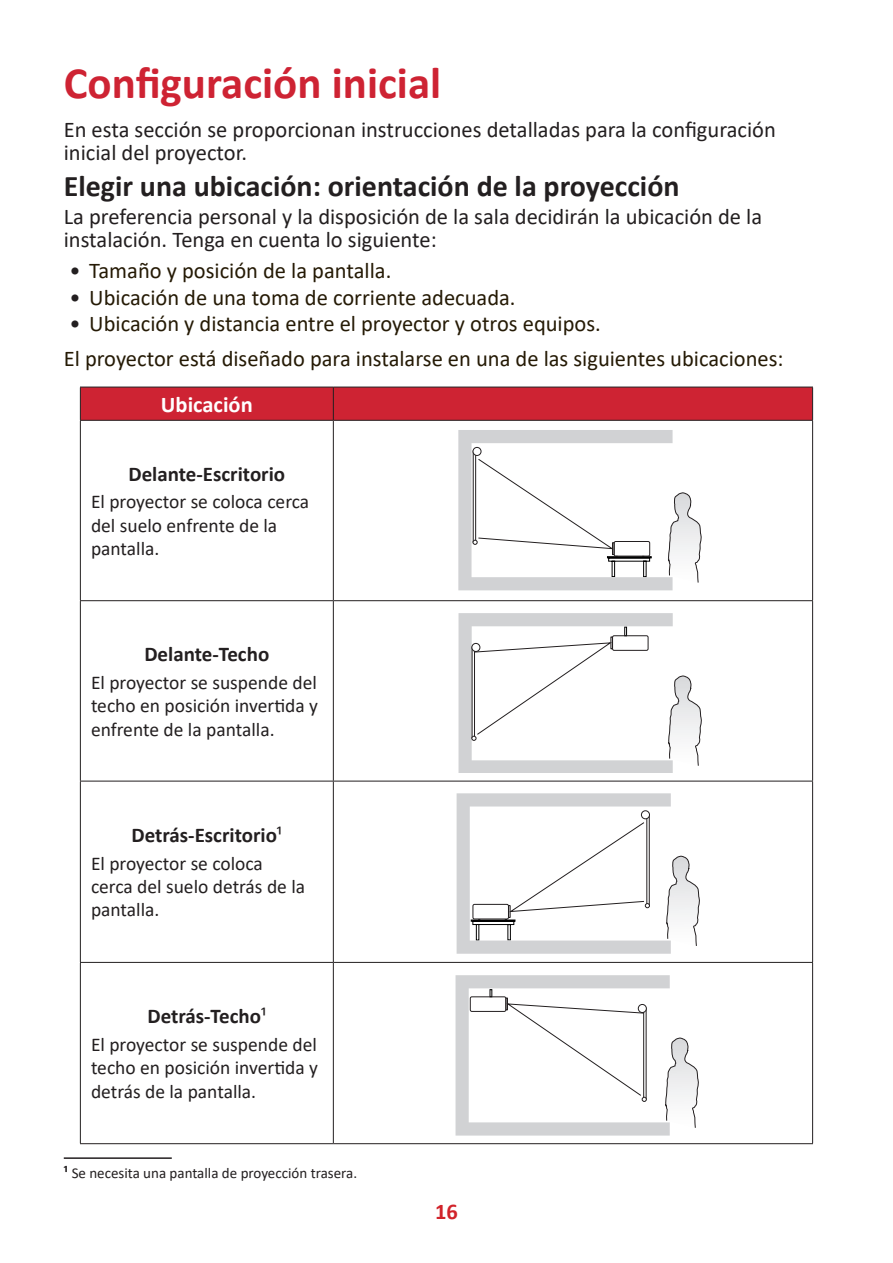
<style>
.page{position:relative;width:893px;height:1263px;background:#fff}
.page>*{position:absolute;margin:0;border:0;box-sizing:border-box;transform-origin:0 0}
.t1{font:700 45px "Calibri";color:#ce2333}
.t2{font:700 30px "Calibri";color:#231f20}
.t3{font:22.5px/22.5px "Calibri";color:#231f20}
.t4{font:22.5px/34.7px "Calibri";color:#251a05}
.t5{font:700 22.5px "Calibri";color:#fff}
.t6{font:700 22.5px "Calibri";color:#d1232a}
.t7{font:700 21px "Calibri";color:#231f20}
.t8{font:19.5px/23.4px "Calibri";color:#231f20}
.t9{font:15px "Calibri";color:#231f20}
.s1{color:#231f20}
.s2{font-weight:400}
.s3{font-weight:700;font-size:16.5px}
</style>
<div class="page">
<div style="left:81px;top:388px;width:731px;height:32px;background:#ce2333"></div>
<hr style="left:80px;top:387px;width:253px;height:1px;background:#231f20">
<hr style="left:80px;top:387px;width:1px;height:33px;background:#231f20">
<hr style="left:333px;top:387px;width:480px;height:1px;background:#231f20">
<hr style="left:333px;top:387px;width:1px;height:33px;background:#231f20">
<hr style="left:812px;top:387px;width:1px;height:33px;background:#231f20">
<hr style="left:80px;top:420px;width:253px;height:1px;background:#231f20">
<hr style="left:80px;top:421px;width:1px;height:179px;background:#231f20">
<hr style="left:333px;top:420px;width:480px;height:1px;background:#231f20">
<hr style="left:333px;top:421px;width:1px;height:179px;background:#231f20">
<hr style="left:812px;top:421px;width:1px;height:179px;background:#231f20">
<hr style="left:80px;top:600px;width:253px;height:1px;background:#231f20">
<hr style="left:80px;top:601px;width:1px;height:180px;background:#231f20">
<hr style="left:333px;top:600px;width:480px;height:1px;background:#231f20">
<hr style="left:333px;top:601px;width:1px;height:180px;background:#231f20">
<hr style="left:812px;top:601px;width:1px;height:180px;background:#231f20">
<hr style="left:80px;top:781px;width:253px;height:1px;background:#231f20">
<hr style="left:80px;top:781px;width:1px;height:181px;background:#231f20">
<hr style="left:333px;top:781px;width:480px;height:1px;background:#231f20">
<hr style="left:333px;top:781px;width:1px;height:181px;background:#231f20">
<hr style="left:812px;top:781px;width:1px;height:181px;background:#231f20">
<hr style="left:80px;top:962px;width:253px;height:1px;background:#231f20">
<hr style="left:80px;top:963px;width:1px;height:180px;background:#231f20">
<hr style="left:333px;top:962px;width:480px;height:1px;background:#231f20">
<hr style="left:333px;top:963px;width:1px;height:180px;background:#231f20">
<hr style="left:812px;top:963px;width:1px;height:180px;background:#231f20">
<hr style="left:80px;top:1143px;width:253px;height:1px;background:#231f20">
<hr style="left:333px;top:1143px;width:480px;height:1px;background:#231f20">
<svg style="left:458px;top:430px;width:243px;height:160px"></svg>
<div style="left:614px;top:541px;width:36px;height:15px;border:1px solid #231f20;border-radius:2px"></div>
<svg style="left:458px;top:613px;width:244px;height:159px"></svg>
<div style="left:612px;top:635px;width:36px;height:16px;border:1px solid #231f20;border-radius:2px"></div>
<svg style="left:457px;top:793px;width:243px;height:161px"></svg>
<div style="left:473px;top:904px;width:36px;height:15px;border:1px solid #231f20;border-radius:2px"></div>
<svg style="left:455px;top:975px;width:244px;height:160px"></svg>
<div style="left:470px;top:996px;width:36px;height:16px;border:1px solid #231f20;border-radius:2px"></div>
<hr style="left:64px;top:1157px;width:108px;height:2px;background:#231f20">
<h1 class="t1" style="left:64px;top:51px;width:379px">Configuración inicial</h1>
<p class="t3" style="left:64px;top:118px;width:714px">En esta sección se proporcionan instrucciones detalladas para la configuración inicial del proyector.</p>
<h2 class="t2" style="left:64px;top:165px;width:617px">Elegir una ubicación: orientación de la proyección</h2>
<p class="t3" style="left:64px;top:205px;width:700px">La preferencia personal y la disposición de la sala decidirán la ubicación de la instalación. Tenga en cuenta lo siguiente:</p>
<p class="t4" style="left:70px;top:253px;width:323px"><span class="s1">•</span> Tamaño y posición de la pantalla.</p>
<p class="t4" style="left:70px;top:279px;width:448px"><span class="s1">•</span> Ubicación de una toma de corriente adecuada.</p>
<p class="t4" style="left:64px;top:306px;width:721px"><span class="s1">•</span> Ubicación y distancia entre el proyector y otros equipos.<br>El proyector está diseñado para instalarse en una de las siguientes ubicaciones:</p>
<p class="t5" style="left:161px;top:388px;width:93px">Ubicación</p>
<p class="t7" style="left:128px;top:459px;width:158px">Delante-Escritorio</p>
<p class="t8" style="left:91px;top:490px;width:220px">El proyector se coloca cerca del suelo enfrente de la pantalla.</p>
<p class="t7" style="left:144px;top:639px;width:126px">Delante-Techo</p>
<p class="t8" style="left:91px;top:670px;width:229px;text-align:justify">El proyector se suspende del techo en posición invertida y enfrente de la pantalla.</p>
<p class="t7" style="left:132px;top:820px;width:152px">Detrás-Escritorio<span class="s2">1</span></p>
<p class="t8" style="left:91px;top:851px;width:216px">El proyector se coloca cerca del suelo detrás de la pantalla.</p>
<p class="t7" style="left:147px;top:1001px;width:119px">Detrás-Techo<span class="s2">¹</span></p>
<p class="t8" style="left:91px;top:1032px;width:229px;text-align:justify">El proyector se suspende del techo en posición invertida y detrás de la pantalla.</p>
<p class="t9" style="left:64px;top:1162px;width:295px"><span class="s3">¹</span> Se necesita una pantalla de proyección trasera.</p>
<p class="t6" style="left:435px;top:1196px;width:24px">16</p>
</div>
